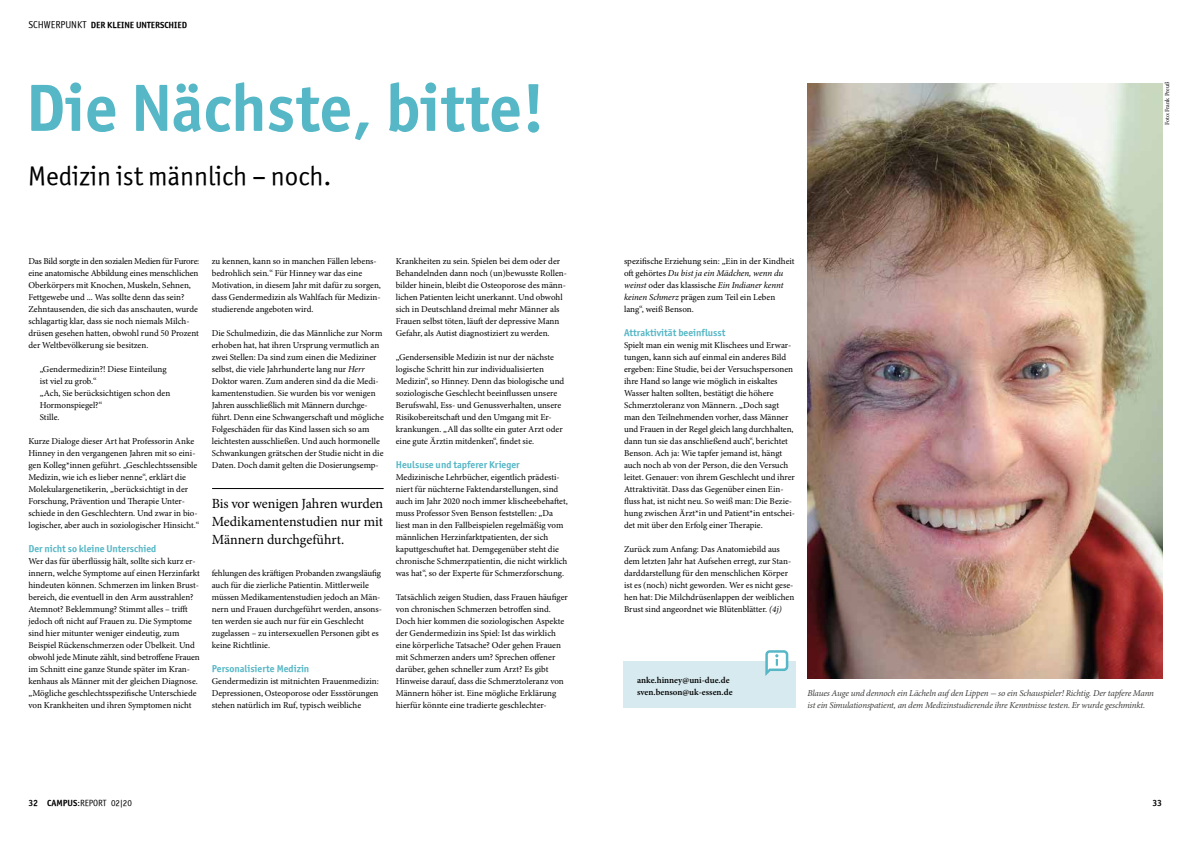
<style>
.page{position:relative;width:1191px;height:842px;background:#fff}
.page>*{position:absolute;margin:0;border:0;box-sizing:border-box;transform-origin:0 0}
.t1{font:67px "Officina Sans ITCTT Bold";color:#56b7c6}
.t2{font:27px "Officina Sans ITCTT Book";color:#000}
.t3{font:14px/18px "Minion Pro";color:#000;text-align:justify}
.t4{font:10px "Officina Sans ITCTT Bold";color:#56b7c6}
.t5{font:9px/12px "Minion Pro";color:#000}
.t6{font:italic 9px/12px "Minion Pro";letter-spacing:-.02em;color:#3c3c3b}
.t7{font:600 9px/12px "Minion Pro";color:#000}
.t8{font:9px "Officina Sans ITCTT Bold";color:#000}
.t9{font:9px "Officina Sans ITCTT Book";color:#000}
.t10{font:6px "Minion Pro";letter-spacing:-.01em;color:#000}
.s1{font-family:"Officina Sans ITCTT Book";font-size:10px}
.s2{font-style:italic}
.s3{font-family:"Officina Sans ITCTT Bold"}
</style>
<div class="page">
<img style="left:807px;top:84px;width:355px;height:595px">
<div style="left:624px;top:662px;width:172px;height:46px;background:#d7eaef"></div>
<svg style="left:764px;top:650px;width:25px;height:26px"></svg>
<hr style="left:212px;top:488px;width:172px;height:1px;background:#000">
<p class="t8" style="left:28px;top:20px;width:160px"><span class="s1">SCHWERPUNKT</span> DER KLEINE UNTERSCHIED</p>
<h1 class="t1" style="left:26px;top:66px;width:521px">Die Nächste, bitte!</h1>
<h2 class="t2" style="left:28px;top:160px;width:305px">Medizin ist männlich – noch.</h2>
<p class="t5" style="left:28px;top:255px;width:172px">Das Bild sorgte in den sozialen Medien für Furore: eine anatomische Abbildung eines menschlichen Oberkörpers mit Knochen, Muskeln, Sehnen, Fettgewebe und ... Was sollte denn das sein?<br>Zehntausenden, die sich das anschauten, wurde schlagartig klar, dass sie noch niemals Milch&shy;drüsen gesehen hatten, obwohl rund 50 Prozent der Weltbevölkerung sie besitzen.</p>
<p class="t5" style="left:40px;top:363px;width:132px">„Gendermedizin?! Diese Einteilung ist viel zu grob.“<br>„Ach, Sie berücksichtigen schon den<br>Hormonspiegel?“<br>Stille.</p>
<p class="t5" style="left:28px;top:435px;width:173px">Kurze Dialoge dieser Art hat Professorin Anke Hinney in den vergangenen Jahren mit so eini&shy;gen Kolleg*innen geführt. „Geschlechtssensible Medizin, wie ich es lieber nenne“, erklärt die Molekulargenetikerin, „berücksichtigt in der Forschung, Prävention und Therapie Unter&shy;schiede in den Geschlechtern. Und zwar in bio&shy;logischer, aber auch in soziologischer Hinsicht.“</p>
<p class="t4" style="left:28px;top:542px;width:129px">Der nicht so kleine Unterschied</p>
<p class="t5" style="left:28px;top:555px;width:173px">Wer das für überflüssig hält, sollte sich kurz er&shy;innern, welche Symptome auf einen Herzinfarkt hindeuten können. Schmerzen im linken Brust&shy;bereich, die eventuell in den Arm ausstrahlen?<br>Atemnot? Beklemmung? Stimmt alles – trifft jedoch oft nicht auf Frauen zu. Die Symptome sind hier mitunter weniger eindeutig, zum Beispiel Rückenschmerzen oder Übelkeit. Und obwohl jede Minute zählt, sind betroffene Frauen im Schnitt eine ganze Stunde später im Kran&shy;kenhaus als Männer mit der gleichen Diagnose. „Mögliche geschlechtsspezifische Unterschiede von Krankheiten und ihren Symptomen nicht</p>
<p class="t5" style="left:212px;top:255px;width:171px">zu kennen, kann so in manchen Fällen lebens&shy;bedrohlich sein.“ Für Hinney war das eine Motivation, in diesem Jahr mit dafür zu sorgen, dass Gendermedizin als Wahlfach für Medizin&shy;studierende angeboten wird.</p>
<p class="t5" style="left:212px;top:327px;width:173px">Die Schulmedizin, die das Männliche zur Norm erhoben hat, hat ihren Ursprung vermutlich an zwei Stellen: Da sind zum einen die Mediziner selbst, die viele Jahrhunderte lang nur <span class="s2">Herr </span>Doktor waren. Zum anderen sind da die Medi&shy;kamentenstudien. Sie wurden bis vor wenigen Jahren ausschließlich mit Männern durchge&shy;führt. Denn eine Schwangerschaft und mögliche Folgeschäden für das Kind lassen sich so am leichtesten ausschließen. Und auch hormonelle Schwankungen grätschen der Studie nicht in die Daten. Doch damit gelten die Dosierungsemp-</p>
<h3 class="t3" style="left:212px;top:495px;width:173px">Bis vor wenigen Jahren wurden Medikamentenstudien nur mit Männern durchgeführt.</h3>
<p class="t5" style="left:212px;top:567px;width:172px">fehlungen des kräftigen Probanden zwangsläufig auch für die zierliche Patientin. Mittlerweile müssen Medikamentenstudien jedoch an Män&shy;nern und Frauen durchgeführt werden, ansons&shy;ten werden sie auch nur für ein Geschlecht zugelassen – zu intersexuellen Personen gibt es keine Richtlinie.</p>
<p class="t4" style="left:212px;top:662px;width:99px">Personalisierte Medizin</p>
<p class="t5" style="left:212px;top:675px;width:168px;text-align:justify">Gendermedizin ist mitnichten Frauenmedizin:<br>Depressionen, Osteoporose oder Essstörungen stehen natürlich im Ruf, typisch weibliche</p>
<p class="t5" style="left:396px;top:255px;width:173px">Krankheiten zu sein. Spielen bei dem oder der Behandelnden dann noch (un)bewusste Rollen&shy;bilder hinein, bleibt die Osteoporose des männ&shy;lichen Patienten leicht unerkannt. Und obwohl sich in Deutschland dreimal mehr Männer als Frauen selbst töten, läuft der depressive Mann Gefahr, als Autist diagnostiziert zu werden.</p>
<p class="t5" style="left:396px;top:351px;width:170px">„Gendersensible Medizin ist nur der nächste logische Schritt hin zur individualisierten Medizin“, so Hinney. Denn das biologische und soziologische Geschlecht beeinflussen unsere Berufswahl, Ess- und Genussverhalten, unsere Risikobereitschaft und den Umgang mit Er&shy;krankungen. „All das sollte ein guter Arzt oder eine gute Ärztin mitdenken“, findet sie.</p>
<p class="t4" style="left:396px;top:458px;width:125px">Heulsuse und tapferer Krieger</p>
<p class="t5" style="left:396px;top:471px;width:173px">Medizinische Lehrbücher, eigentlich prädesti&shy;niert für nüchterne Faktendarstellungen, sind auch im Jahr 2020 noch immer klischeebehaftet, muss Professor Sven Benson feststellen: „Da liest man in den Fallbeispielen regelmäßig vom männlichen Herzinfarktpatienten, der sich kaputtgeschuftet hat. Demgegenüber steht die chronische Schmerzpatientin, die nicht wirklich was hat“, so der Experte für Schmerzforschung.</p>
<p class="t5" style="left:396px;top:591px;width:173px">Tatsächlich zeigen Studien, dass Frauen häufiger von chronischen Schmerzen betroffen sind.<br>Doch hier kommen die soziologischen Aspekte der Gendermedizin ins Spiel: Ist das wirklich eine körperliche Tatsache? Oder gehen Frauen mit Schmerzen anders um? Sprechen offener darüber, gehen schneller zum Arzt? Es gibt Hinweise darauf, dass die Schmerztoleranz von Männern höher ist. Eine mögliche Erklärung hierfür könnte eine tradierte geschlechter-</p>
<p class="t10" style="left:1163px;top:125px;width:45px;rotate:-90deg">Foto: Frank Preuß</p>
<p class="t5" style="left:624px;top:255px;width:172px">spezifische Erziehung sein: „Ein in der Kindheit oft gehörtes <span class="s2">Du bist ja ein Mädchen, wenn du weinst</span> oder das klassische <span class="s2">Ein Indianer kennt keinen Schmerz</span> prägen zum Teil ein Leben lang“, weiß Benson.</p>
<p class="t4" style="left:624px;top:326px;width:103px">Attraktivität beeinflusst</p>
<p class="t5" style="left:624px;top:339px;width:172px">Spielt man ein wenig mit Klischees und Erwar&shy;tungen, kann sich auf einmal ein anderes Bild ergeben: Eine Studie, bei der Versuchspersonen ihre Hand so lange wie möglich in eiskaltes Wasser halten sollten, bestätigt die höhere Schmerztoleranz von Männern. „Doch sagt man den Teilnehmenden vorher, dass Männer und Frauen in der Regel gleich lang durchhalten, dann tun sie das anschließend auch“, berichtet Benson. Ach ja: Wie tapfer jemand ist, hängt auch noch ab von der Person, die den Versuch leitet. Genauer: von ihrem Geschlecht und ihrer Attraktivität. Dass das Gegenüber einen Ein&shy;fluss hat, ist nicht neu. So weiß man: Die Bezie&shy;hung zwischen Ärzt*in und Patient*in entschei&shy;det mit über den Erfolg einer Therapie.</p>
<p class="t5" style="left:624px;top:543px;width:172px">Zurück zum Anfang: Das Anatomiebild aus dem letzten Jahr hat Aufsehen erregt, zur Stan&shy;darddarstellung für den menschlichen Körper ist es (noch) nicht geworden. Wer es nicht gese&shy;hen hat: Die Milchdrüsenlappen der weiblichen Brust sind angeordnet wie Blütenblätter. <span class="s2">(4j)</span></p>
<p class="t7" style="left:637px;top:674px;width:97px">anke.hinney@uni-due.de sven.benson@uk-essen.de</p>
<p class="t6" style="left:807px;top:687px;width:348px">Blaues Auge und dennoch ein Lächeln auf den Lippen - so ein Schauspieler! Richtig. Der tapfere Mann ist ein Simulationspatient, an dem Medizinstudierende ihre Kenntnisse testen. Er wurde geschminkt.</p>
<p class="t9" style="left:28px;top:798px;width:105px"><span class="s3">32 CAMPUS</span>:REPORT 02|20</p>
<p class="t8" style="left:1152px;top:798px;width:11px">33</p>
</div>
